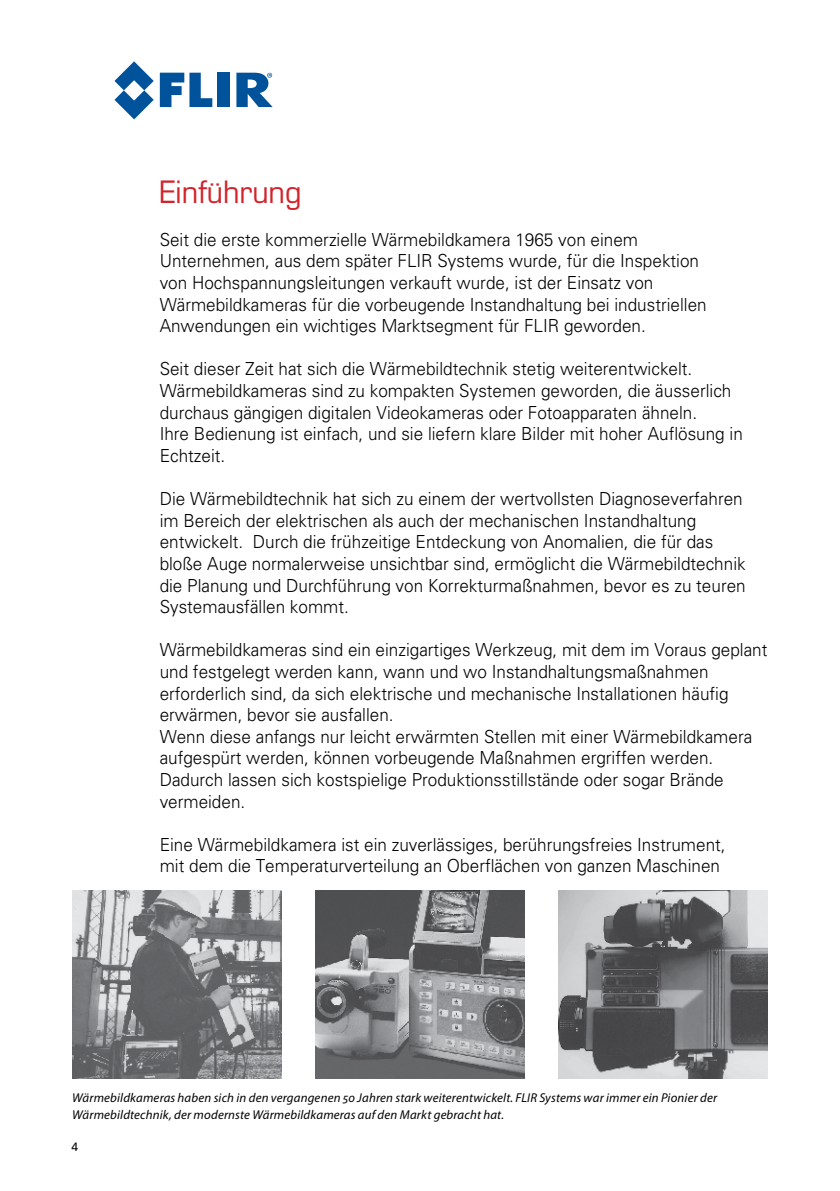
<style>
.page{position:relative;width:840px;height:1191px;background:#fff}
.page>*{position:absolute;margin:0;border:0;box-sizing:border-box;transform-origin:0 0}
.t1{font:30px "Eurostile LT Std";color:#d2232a;scale:.95 1}
.t2{font:300 18px/21.6px "Univers LT Std";color:#000;scale:.95 1}
.t3{font:italic 12.8px/16.4px "Myriad Pro";letter-spacing:.015em;color:#000}
.t4{font:12px "Univers LT Std";color:#000}
</style>
<div class="page">
<svg style="left:160px;top:73px;width:52px;height:34px"></svg>
<div style="left:218px;top:73px;width:12px;height:34px;background:#00539b"></div>
<svg style="left:114px;top:61px;width:40px;height:58px"></svg>
<svg style="left:236px;top:73px;width:36px;height:34px"></svg>
<img style="left:558px;top:890px;width:209px;height:188px">
<img style="left:315px;top:890px;width:209px;height:188px">
<img style="left:72px;top:890px;width:209px;height:188px">
<h1 class="t1" style="left:159px;top:173px;width:151px">Einführung</h1>
<p class="t2" style="left:159px;top:229px;width:577px">Seit die erste kommerzielle Wärmebildkamera 1965 von einem Unternehmen, aus dem später FLIR Systems wurde, für die Inspektion von Hochspannungsleitungen verkauft wurde, ist der Einsatz von Wärmebildkameras für die vorbeugende Instandhaltung bei industriellen Anwendungen ein wichtiges Marktsegment für FLIR geworden.</p>
<p class="t2" style="left:159px;top:358px;width:615px">Seit dieser Zeit hat sich die Wärmebildtechnik stetig weiterentwickelt.<br>Wärmebildkameras sind zu kompakten Systemen geworden, die äusserlich durchaus gängigen digitalen Videokameras oder Fotoapparaten ähneln.<br>Ihre Bedienung ist einfach, und sie liefern klare Bilder mit hoher Auflösung in Echtzeit.</p>
<p class="t2" style="left:159px;top:488px;width:618px">Die Wärmebildtechnik hat sich zu einem der wertvollsten Diagnoseverfahren im Bereich der elektrischen als auch der mechanischen Instandhaltung entwickelt. Durch die frühzeitige Entdeckung von Anomalien, die für das bloße Auge normalerweise unsichtbar sind, ermöglicht die Wärmebildtechnik die Planung und Durchführung von Korrekturmaßnahmen, bevor es zu teuren Systemausfällen kommt.</p>
<p class="t2" style="left:159px;top:639px;width:641px">Wärmebildkameras sind ein einzigartiges Werkzeug, mit dem im Voraus geplant und festgelegt werden kann, wann und wo Instandhaltungsmaßnahmen erforderlich sind, da sich elektrische und mechanische Installationen häufig erwärmen, bevor sie ausfallen.<br>Wenn diese anfangs nur leicht erwärmten Stellen mit einer Wärmebildkamera aufgespürt werden, können vorbeugende Maßnahmen ergriffen werden.<br>Dadurch lassen sich kostspielige Produktionsstillstände oder sogar Brände vermeiden.</p>
<p class="t2" style="left:159px;top:833px;width:597px">Eine Wärmebildkamera ist ein zuverlässiges, berührungsfreies Instrument, mit dem die Temperaturverteilung an Oberflächen von ganzen Maschinen</p>
<p class="t3" style="left:72px;top:1090px;width:646px">Wärmebildkameras haben sich in den vergangenen 50 Jahren stark weiterentwickelt. FLIR Systems war immer ein Pionier der<br>Wärmebildtechnik, der modernste Wärmebildkameras auf den Markt gebracht hat.</p>
<p class="t4" style="left:71px;top:1139px;width:8px">4</p>
</div>
